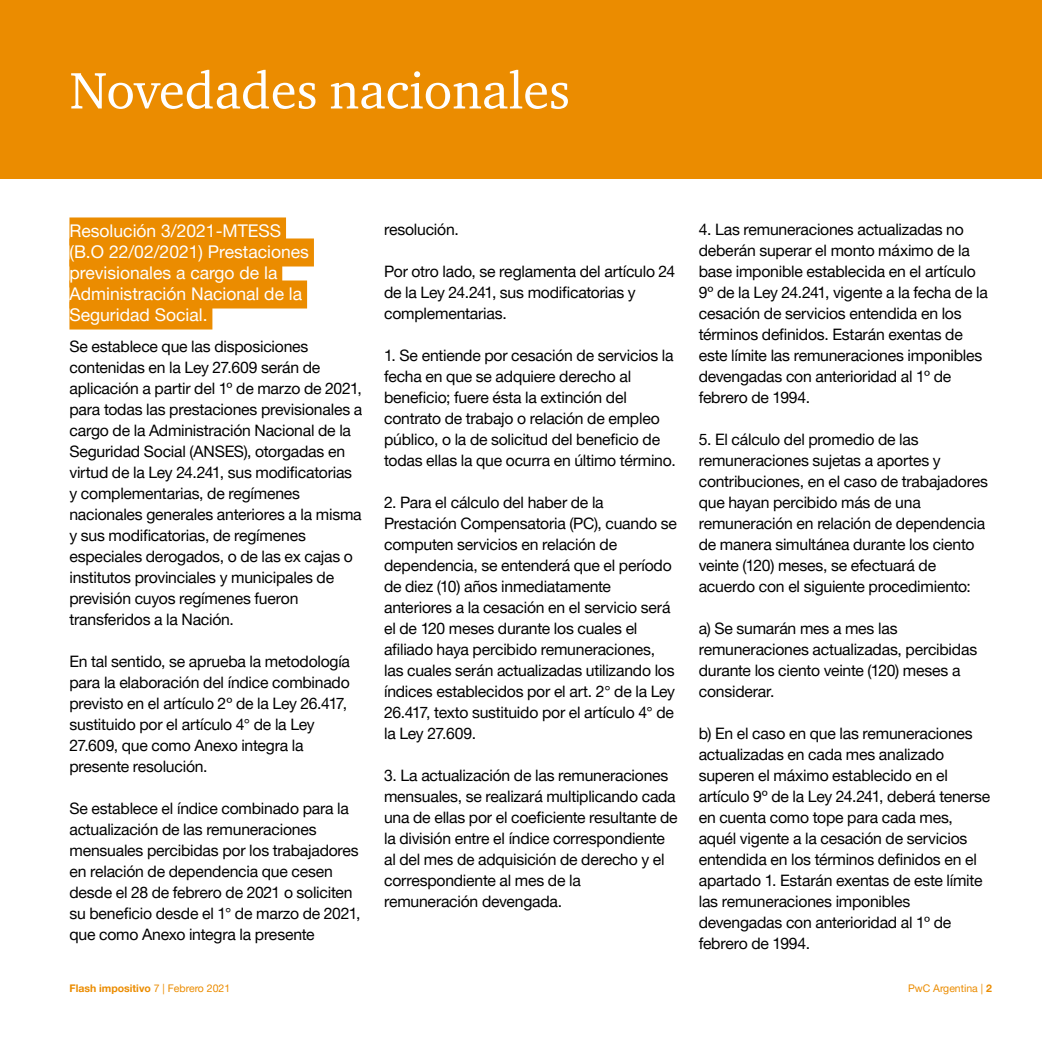
<style>
.page{position:relative;width:1042px;height:1042px;background:#fff}
.page>*{position:absolute;margin:0;border:0;box-sizing:border-box;transform-origin:0 0}
.t1{font:52.5px "ITC Charter Com";color:#fff}
.t2{font:17.5px/21px "Helvetica Neue LT Pro";color:#fff}
.t3{font:15.75px/21px "Helvetica Neue LT Pro";letter-spacing:-.015em;color:#000}
.t4{font:700 10.5px "Helvetica Neue LT Pro";color:#eb8c00}
.t5{font:10.5px "Helvetica Neue LT Pro";color:#eb8c00}
.s1{font-weight:400}
.s2{font-weight:700}
</style>
<div class="page">
<div style="left:69px;top:217px;width:217px;height:28px;background:#eb8c00"></div>
<div style="left:69px;top:238px;width:245px;height:28px;background:#eb8c00"></div>
<div style="left:69px;top:259px;width:213px;height:28px;background:#eb8c00"></div>
<div style="left:69px;top:280px;width:238px;height:28px;background:#eb8c00"></div>
<div style="left:69px;top:301px;width:143px;height:28px;background:#eb8c00"></div>
<div style="left:0;top:0;width:1042px;height:179px;background:#eb8c00"></div>
<h1 class="t1" style="left:70px;top:58px;width:502px">Novedades nacionales</h1>
<p class="t2" style="left:69px;top:220px;width:241px">Resolución 3/2021-MTESS (B.O 22/02/2021) Prestaciones previsionales a cargo de la<br>Administración Nacional de la<br>Seguridad Social.</p>
<p class="t3" style="left:69px;top:336px;width:294px">Se establece que las disposiciones contenidas en la Ley 27.609 serán de aplicación a partir del 1º de marzo de 2021, para todas las prestaciones previsionales a cargo de la Administración Nacional de la Seguridad Social (ANSES), otorgadas en virtud de la Ley 24.241, sus modificatorias y complementarias, de regímenes nacionales generales anteriores a la misma y sus modificatorias, de regímenes especiales derogados, o de las ex cajas o institutos provinciales y municipales de previsión cuyos regímenes fueron transferidos a la Nación.</p>
<p class="t3" style="left:69px;top:651px;width:282px">En tal sentido, se aprueba la metodología para la elaboración del índice combinado previsto en el artículo 2º de la Ley 26.417, sustituido por el artículo 4° de la Ley 27.609, que como Anexo integra la presente resolución.</p>
<p class="t3" style="left:69px;top:798px;width:293px">Se establece el índice combinado para la actualización de las remuneraciones mensuales percibidas por los trabajadores en relación de dependencia que cesen desde el 28 de febrero de 2021 o soliciten su beneficio desde el 1° de marzo de 2021, que como Anexo integra la presente</p>
<p class="t3" style="left:384px;top:219px;width:76px">resolución.</p>
<p class="t3" style="left:384px;top:261px;width:293px">Por otro lado, se reglamenta del artículo 24 de la Ley 24.241, sus modificatorias y complementarias.</p>
<p class="t3" style="left:384px;top:345px;width:293px">1. Se entiende por cesación de servicios la fecha en que se adquiere derecho al beneficio; fuere ésta la extinción del contrato de trabajo o relación de empleo público, o la de solicitud del beneficio de todas ellas la que ocurra en último término.</p>
<p class="t3" style="left:384px;top:492px;width:294px">2. Para el cálculo del haber de la Prestación Compensatoria (PC), cuando se computen servicios en relación de dependencia, se entenderá que el período de diez (10) años inmediatamente anteriores a la cesación en el servicio será el de 120 meses durante los cuales el afiliado haya percibido remuneraciones, las cuales serán actualizadas utilizando los índices establecidos por el art. 2° de la Ley 26.417, texto sustituido por el artículo 4° de la Ley 27.609.</p>
<p class="t3" style="left:384px;top:765px;width:295px">3. La actualización de las remuneraciones mensuales, se realizará multiplicando cada una de ellas por el coeficiente resultante de la división entre el índice correspondiente al del mes de adquisición de derecho y el correspondiente al mes de la remuneración devengada.</p>
<p class="t3" style="left:699px;top:219px;width:290px">4. Las remuneraciones actualizadas no deberán superar el monto máximo de la base imponible establecida en el artículo 9º de la Ley 24.241, vigente a la fecha de la cesación de servicios entendida en los términos definidos. Estarán exentas de este límite las remuneraciones imponibles devengadas con anterioridad al 1º de febrero de 1994.</p>
<p class="t3" style="left:699px;top:429px;width:291px">5. El cálculo del promedio de las remuneraciones sujetas a aportes y contribuciones, en el caso de trabajadores que hayan percibido más de una remuneración en relación de dependencia de manera simultánea durante los ciento veinte (120) meses, se efectuará de acuerdo con el siguiente procedimiento:</p>
<p class="t3" style="left:699px;top:618px;width:280px">a) Se sumarán mes a mes las remuneraciones actualizadas, percibidas durante los ciento veinte (120) meses a considerar.</p>
<p class="t3" style="left:699px;top:723px;width:293px">b) En el caso en que las remuneraciones actualizadas en cada mes analizado superen el máximo establecido en el artículo 9º de la Ley 24.241, deberá tenerse en cuenta como tope para cada mes, aquél vigente a la cesación de servicios entendida en los términos definidos en el apartado 1. Estarán exentas de este límite las remuneraciones imponibles devengadas con anterioridad al 1º de febrero de 1994.</p>
<p class="t4" style="left:69px;top:982px;width:162px">Flash impositivo <span class="s1">7 | Febrero 2021</span></p>
<p class="t5" style="left:908px;top:982px;width:85px">PwC Argentina | <span class="s2">2</span></p>
</div>
